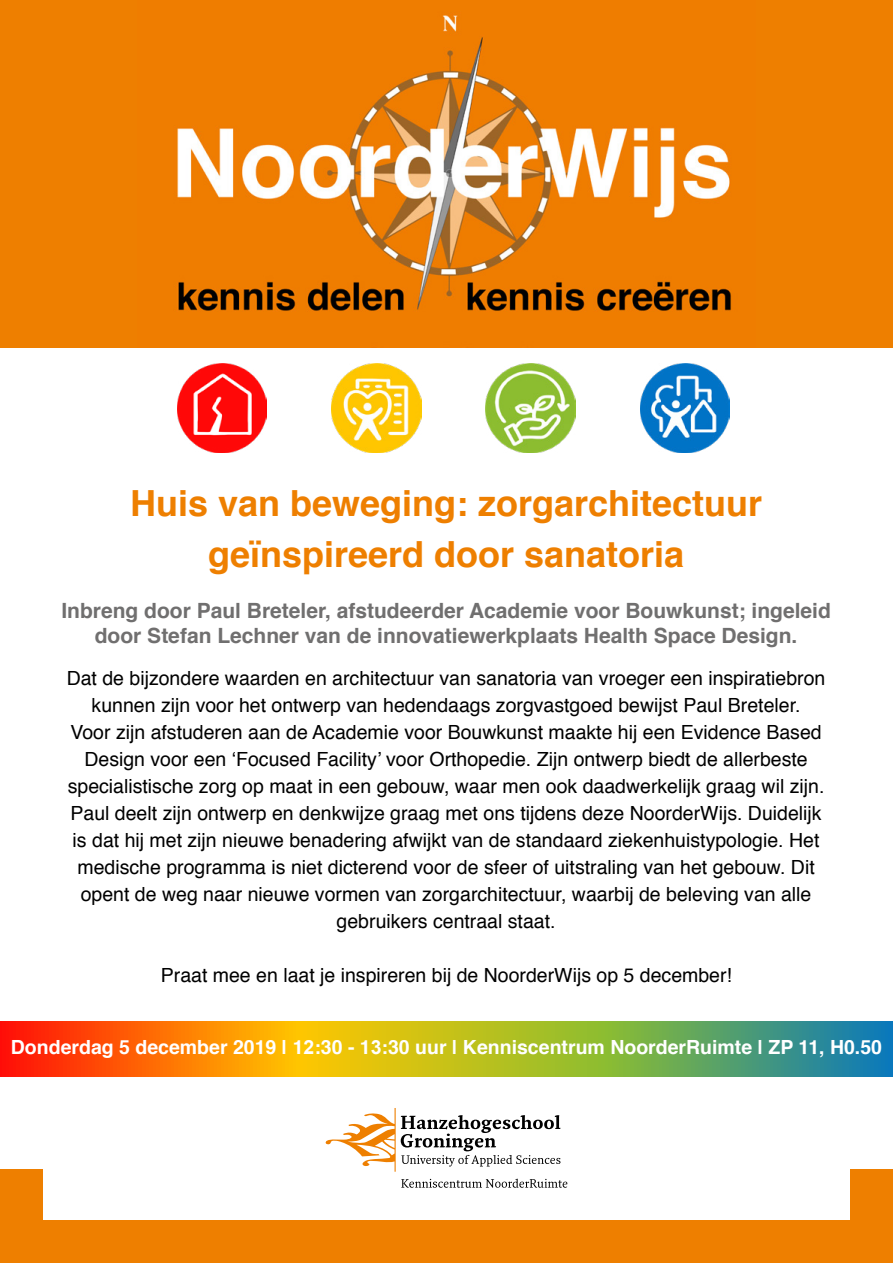
<style>
.page{position:relative;width:893px;height:1263px;background:#fff}
.page>*{position:absolute;margin:0;border:0;box-sizing:border-box;transform-origin:0 0}
.t1{font:700 36px/50.4px "Helvetica";color:#ee7f00;text-align:center}
.t2{font:700 21px/25.2px "Helvetica";color:#706f6f;text-align:center}
.t3{font:19.5px/27px "Helvetica";color:#000;text-align:center}
.t4{font:700 19.5px "Helvetica";color:#fff}
.s1{font-family:"Arial"}
</style>
<div class="page">
<svg style="left:0;top:1022px;width:893px;height:55px;background:#b19730"></svg>
<svg style="left:326px;top:1108px;width:234px;height:64px"></svg>
<svg style="left:401px;top:1179px;width:166px;height:9px"></svg>
<div style="left:0;top:1169px;width:43px;height:94px;background:#ee7f00"></div>
<div style="left:850px;top:1169px;width:43px;height:94px;background:#ee7f00"></div>
<div style="left:30px;top:1220px;width:835px;height:43px;background:#ee7f00"></div>
<div style="left:0;top:0;width:893px;height:348px;background:#ee7f00"></div>
<img style="left:177px;top:15px;width:554px;height:296px">
<img style="left:178px;top:363px;width:89px;height:89px">
<img style="left:486px;top:363px;width:89px;height:89px">
<img style="left:332px;top:363px;width:89px;height:89px">
<img style="left:640px;top:363px;width:89px;height:89px">
<p class="t1" style="left:130px;top:479px;width:634px">Huis van beweging: zorgarchitectuur geïnspireerd door sanatoria</p>
<p class="t2" style="left:61px;top:598px;width:771px">Inbreng door Paul Breteler, afstudeerder Academie voor Bouwkunst; ingeleid door Stefan Lechner van de innovatiewerkplaats Health Space Design.</p>
<p class="t3" style="left:67px;top:665px;width:760px">Dat de bijzondere waarden en architectuur van sanatoria van vroeger een inspiratiebron kunnen zijn voor het ontwerp van hedendaags zorgvastgoed bewijst Paul Breteler.<br>Voor zijn afstuderen aan de Academie voor Bouwkunst maakte hij een Evidence Based Design voor een ‘Focused Facility’ voor Orthopedie. Zijn ontwerp biedt de allerbeste specialistische zorg op maat in een gebouw, waar men ook daadwerkelijk graag wil zijn.<br>Paul deelt zijn ontwerp en denkwijze graag met ons tijdens deze NoorderWijs. Duidelijk is dat hij met zijn nieuwe benadering afwijkt van de standaard ziekenhuistypologie. Het medische programma is niet dicterend voor de sfeer of uitstraling van het gebouw. Dit opent de weg naar nieuwe vormen van zorgarchitectuur, waarbij de beleving van alle gebruikers centraal staat.</p>
<p class="t3" style="left:161px;top:962px;width:573px">Praat mee en laat je inspireren bij de NoorderWijs op 5 december!</p>
<p class="t4" style="left:11px;top:1032px;width:873px">Donderdag 5 december 2019 | 1<span class="s1">2</span>:30 - 1<span class="s1">3</span>:30 uur | Kenniscentrum NoorderRuimte | ZP 11, H0.50</p>
</div>
